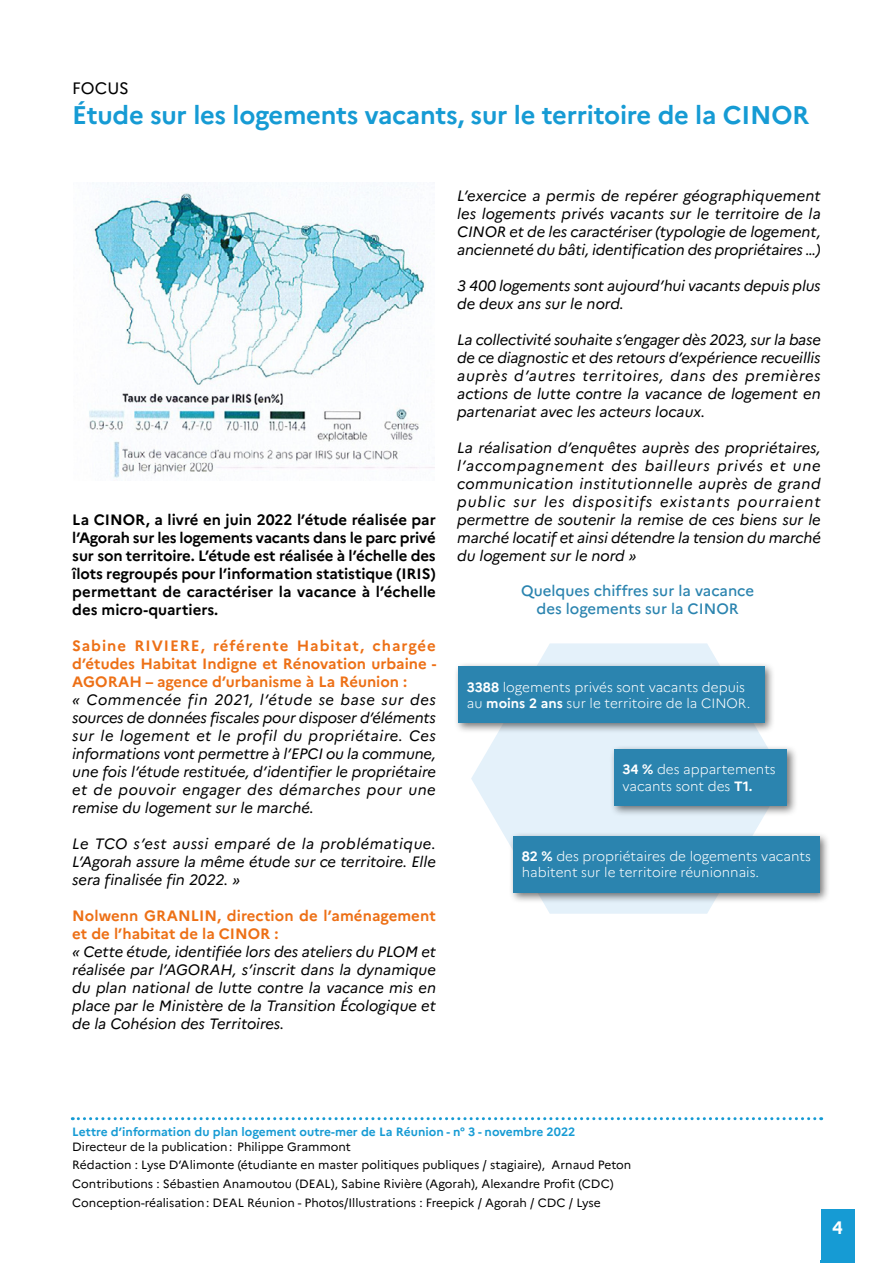
<style>
.page{position:relative;width:893px;height:1263px;background:#fff}
.page>*{position:absolute;margin:0;border:0;box-sizing:border-box;transform-origin:0 0}
.t1{font:700 25.5px "Marianne";letter-spacing:-.01em;color:#169bd4}
.t2{font:700 18px "Marianne";color:#fff}
.t3{font:16.5px "Marianne";color:#000}
.t4{font:italic 15px/18px "Marianne";letter-spacing:-.005em;color:#000;text-align:justify}
.t5{font:700 15px/18px "Marianne";color:#000;text-align:justify}
.t6{font:700 15px/18px "Marianne";color:#ed7016;text-align:justify}
.t7{font:500 15px/18px "Marianne";color:#2b84af;text-align:center}
.t8{font:300 13.5px/16.2px "Marianne";color:#fff}
.t9{font:12px/18.6px "Marianne";color:#000}
.t10{font:700 12px "Marianne";color:#169bd4}
.s1{font-weight:700}
</style>
<div class="page">
<div style="left:821px;top:1209px;width:34px;height:54px;background:#169bd4"></div>
<svg style="left:72px;top:1117px;width:750px;height:3px"></svg>
<svg style="left:471px;top:643px;width:295px;height:271px;fill:#e4f1fa"></svg>
<div style="left:453px;top:661px;width:322px;height:73px;background:#000;opacity:.55"></div>
<div style="left:458px;top:666px;width:306px;height:57px;background:#2b84af"></div>
<div style="left:609px;top:744px;width:189px;height:73px;background:#000;opacity:.55"></div>
<div style="left:614px;top:749px;width:173px;height:57px;background:#2b84af"></div>
<div style="left:508px;top:831px;width:322px;height:73px;background:#000;opacity:.55"></div>
<div style="left:513px;top:836px;width:306px;height:56px;background:#2b84af"></div>
<img style="left:89px;top:183px;width:345px;height:295px">
<p class="t3" style="left:72px;top:78px;width:58px">FOCUS</p>
<h1 class="t1" style="left:72px;top:99px;width:738px">Étude sur les logements vacants, sur le territoire de la CINOR</h1>
<p class="t5" style="left:72px;top:510px;width:365px">La CINOR, a livré en juin 2022 l’étude réalisée par l’Agorah sur les logements vacants dans le parc privé sur son territoire. L’étude est réalisée à l’échelle des îlots regroupés pour l’information statistique (IRIS) permettant de caractériser la vacance à l’échelle des micro-quartiers.</p>
<p class="t6" style="left:72px;top:636px;width:366px">Sabine RIVIERE, référente Habitat, chargée d’études Habitat Indigne et Rénovation urbaine - AGORAH – agence d’urbanisme à La Réunion :</p>
<p class="t4" style="left:72px;top:690px;width:365px">« Commencée fin 2021, l’étude se base sur des sources de données fiscales pour disposer d’éléments sur le logement et le profil du propriétaire. Ces informations vont permettre à l’EPCI ou la commune, une fois l’étude restituée, d’identifier le propriétaire et de pouvoir engager des démarches pour une remise du logement sur le marché.</p>
<p class="t4" style="left:72px;top:834px;width:365px">Le TCO s’est aussi emparé de la problématique.<br>L’Agorah assure la même étude sur ce territoire. Elle sera finalisée fin 2022. »</p>
<p class="t6" style="left:72px;top:906px;width:365px">Nolwenn GRANLIN, direction de l’aménagement et de l’habitat de la CINOR :</p>
<p class="t4" style="left:72px;top:942px;width:365px">« Cette étude, identifiée lors des ateliers du PLOM et réalisée par l’AGORAH, s’inscrit dans la dynamique du plan national de lutte contre la vacance mis en place par le Ministère de la Transition Écologique et de la Cohésion des Territoires.</p>
<p class="t4" style="left:457px;top:186px;width:365px">L’exercice a permis de repérer géographiquement les logements privés vacants sur le territoire de la CINOR et de les caractériser (typologie de logement, ancienneté du bâti, identification des propriétaires …)</p>
<p class="t4" style="left:457px;top:276px;width:365px">3 400 logements sont aujourd’hui vacants depuis plus de deux ans sur le nord.</p>
<p class="t4" style="left:457px;top:330px;width:365px">La collectivité souhaite s’engager dès 2023, sur la base de ce diagnostic et des retours d’expérience recueillis auprès d’autres territoires, dans des premières actions de lutte contre la vacance de logement en partenariat avec les acteurs locaux.</p>
<p class="t4" style="left:457px;top:438px;width:365px">La réalisation d’enquêtes auprès des propriétaires, l’accompagnement des bailleurs privés et une communication institutionnelle auprès de grand public sur les dispositifs existants pourraient permettre de soutenir la remise de ces biens sur le marché locatif et ainsi détendre la tension du marché du logement sur le nord »</p>
<p class="t7" style="left:521px;top:581px;width:234px">Quelques chiffres sur la vacance des logements sur la CINOR</p>
<p class="t8" style="left:467px;top:679px;width:285px"><span class="s1">3388</span> logements privés sont vacants depuis au <span class="s1">moins 2 ans</span> sur le territoire de la CINOR.</p>
<p class="t8" style="left:622px;top:761px;width:155px"><span class="s1">34 %</span> des appartements vacants sont des <span class="s1">T1.</span></p>
<p class="t8" style="left:522px;top:848px;width:291px"><span class="s1">82 %</span> des propriétaires de logements vacants habitent sur le territoire réunionnais.</p>
<p class="t10" style="left:72px;top:1124px;width:504px">Lettre d’information du plan logement outre-mer de La Réunion - n° 3 - novembre 2022</p>
<p class="t9" style="left:72px;top:1137px;width:561px">Directeur de la publication: Philippe Grammont<br>Rédaction : Lyse D’Alimonte (étudiante en master politiques publiques / stagiaire), Arnaud Peton Contributions : Sébastien Anamoutou (DEAL), Sabine Rivière (Agorah), Alexandre Profit (CDC)<br>Conception-réalisation: DEAL Réunion - Photos/Illustrations : Freepick / Agorah / CDC / Lyse</p>
<p class="t2" style="left:832px;top:1216px;width:12px">4</p>
</div>
